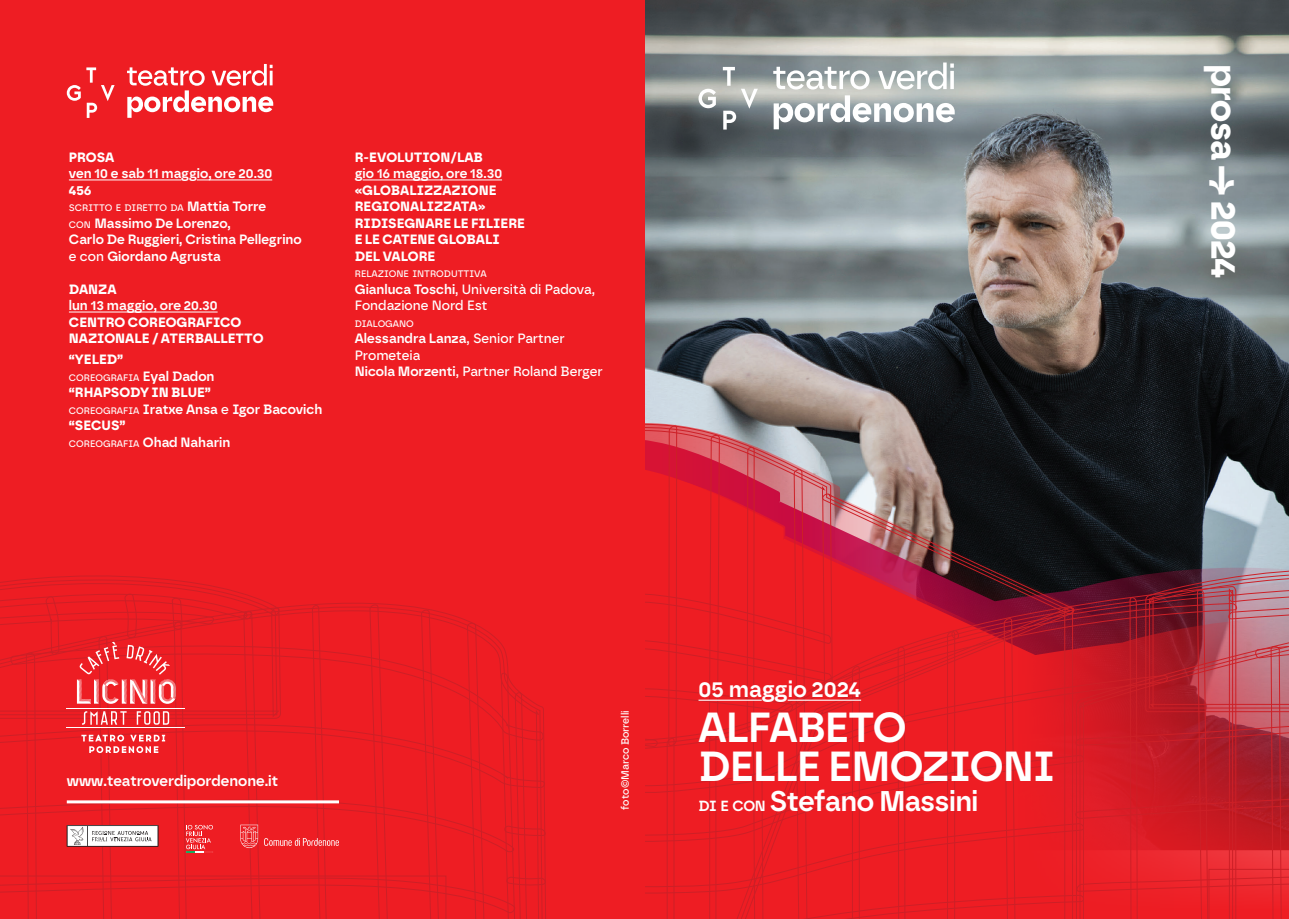
<style>
.page{position:relative;width:1289px;height:919px;background:#fff}
.page>*{position:absolute;margin:0;border:0;box-sizing:border-box;transform-origin:0 0}
.t1{font:600 42px/39px "Borna";letter-spacing:-.02em;color:#fff}
.t2{font:700 36px "Borna";letter-spacing:-.02em;color:#fff}
.t3{font:600 28.5px "Borna";letter-spacing:-.02em;color:#fff}
.t4{font:600 22.5px "Borna";color:#fff}
.t5{font:600 15px "Borna";color:#fff}
.t6{font:700 13.5px/16.5px "Borna";color:#fff}
.t7{font:600 13.5px/16.5px "Borna";color:#fff}
.t8{font:500 13.5px/16.5px "Borna";color:#fff}
.t9{font:500 10.5px "Borna";color:#fff}
.t10{font:500 9.45px "Borna";color:#fff}
.s1{font-weight:600;font-size:13.5px}
.s2{font-weight:500;font-size:9.45px}
.s3{font-weight:500}
.s4{font-weight:600}
.s5{font-size:14.7px}
</style>
<div class="page">
<div style="left:0;top:0;width:644px;height:918px;background:#ee1d23"></div>
<svg style="left:0;top:575px;width:546px;height:343px"></svg>
<hr style="left:67px;top:800px;width:272px;height:3px;background:#fff">
<svg style="left:127px;top:64px;width:146px;height:54px"></svg>
<svg style="left:67px;top:67px;width:48px;height:51px"></svg>
<img style="left:644px;top:0;width:644px;height:918px">
<hr style="left:69px;top:179px;width:112px;height:1px;background:#fff">
<hr style="left:197px;top:179px;width:75px;height:1px;background:#fff">
<hr style="left:69px;top:311px;width:149px;height:1px;background:#fff">
<hr style="left:362px;top:179px;width:140px;height:1px;background:#fff">
<p class="t6" style="left:69px;top:149px;width:47px">PROSA</p>
<p class="t7" style="left:69px;top:165px;width:205px">ven 10 e sab 11 maggio, ore 20.30</p>
<p class="t6" style="left:69px;top:182px;width:24px">456</p>
<p class="t10" style="left:69px;top:202px;width:199px">SCRITTO E DIRETTO DA <span class="s1">Mattia Torre</span></p>
<p class="t7" style="left:69px;top:215px;width:234px"><span class="s2">CON</span> Massimo De Lorenzo,<br>Carlo De Ruggieri, Cristina Pellegrino <span class="s3">e con</span> Giordano Agrusta</p>
<p class="t6" style="left:69px;top:281px;width:49px">DANZA</p>
<p class="t7" style="left:69px;top:297px;width:150px">lun 13 maggio, ore 20.30</p>
<p class="t6" style="left:69px;top:314px;width:196px">CENTRO COREOGRAFICO<br>NAZIONALE / ATERBALLETTO</p>
<p class="t6" style="left:69px;top:351px;width:56px">“YELED”</p>
<p class="t10" style="left:69px;top:372px;width:147px">COREOGRAFIA <span class="s1">Eyal Dadon</span></p>
<p class="t6" style="left:69px;top:384px;width:255px">“RHAPSODY IN BLUE”<br><span class="s2">COREOGRAFIA</span> <span class="s4">Iratxe Ansa</span> <span class="s3">e</span> <span class="s4">Igor Bacovich </span>“SECUS”</p>
<p class="t10" style="left:69px;top:438px;width:163px">COREOGRAFIA <span class="s1">Ohad Naharin</span></p>
<p class="t6" style="left:355px;top:149px;width:129px">R-EVOLUTION/LAB</p>
<p class="t7" style="left:355px;top:165px;width:149px">gio 16 maggio, ore 18.30</p>
<p class="t6" style="left:355px;top:182px;width:172px">«GLOBALIZZAZIONE<br>REGIONALIZZATA»<br>RIDISEGNARE LE FILIERE<br>E LE CATENE GLOBALI<br>DEL VALORE</p>
<p class="t10" style="left:355px;top:268px;width:133px">RELAZIONE INTRODUTTIVA</p>
<p class="t8" style="left:355px;top:281px;width:242px"><span class="s4">Gianluca Toschi</span>, Università di Padova,<br>Fondazione Nord Est</p>
<p class="t10" style="left:355px;top:318px;width:61px">DIALOGANO</p>
<p class="t8" style="left:355px;top:330px;width:249px"><span class="s4">Alessandra Lanza</span>, Senior Partner<br>Prometeia<br><span class="s4">Nicola Morzenti</span>, Partner Roland Berger</p>
<p class="t5" style="left:67px;top:771px;width:213px">www.teatroverdipordenone.it</p>
<p class="t9" style="left:619px;top:809px;width:101px;rotate:-90deg">foto©Marco Borrelli</p>
<h3 class="t4" style="left:698px;top:675px;width:164px">05 maggio 2024</h3>
<h1 class="t1" style="left:698px;top:707px;width:358px">ALFABETO<br>DELLE EMOZIONI</h1>
<h3 class="t3" style="left:698px;top:783px;width:281px"><span class="s5">DI E CON</span> Stefano Massini</h3>
<h2 class="t2" style="left:1246px;top:64px;width:215px;rotate:90deg">prosa → 2024</h2>
</div>
